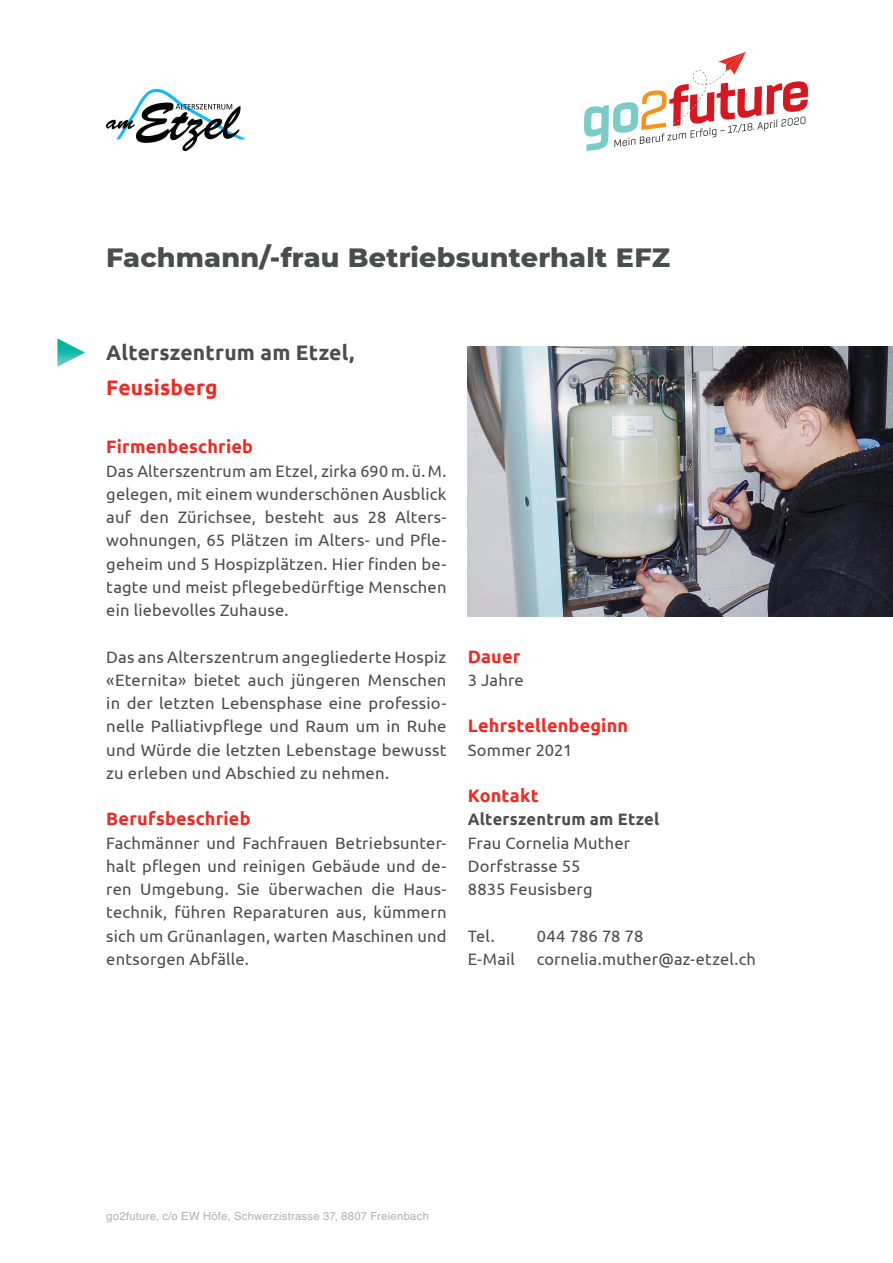
<style>
.page{position:relative;width:893px;height:1263px;background:#fff}
.page>*{position:absolute;margin:0;border:0;box-sizing:border-box;transform-origin:0 0}
.Firmenbezeichnung_gr{font:800 27px "Montserrat";letter-spacing:.005em;color:#4b4c4d}
.Titel_Beruf_grau{font:700 21px/34.8px "Ubuntu";letter-spacing:.01em;color:#4b4c4d}
.Zwischentitel{font:700 18px "Ubuntu";letter-spacing:.01em;color:#ee2a23}
.Lauftext{font:16.5px/23.2px "Ubuntu";letter-spacing:.015em;color:#4b4c4d;text-align:justify}
.Lauftext-2{font:700 16.5px "Ubuntu";letter-spacing:.015em;color:#4b4c4d}
.t1{font:11.25px "Helvetica LT Std";letter-spacing:.025em;color:#adafb2}
.s1{color:#ee2a23}
</style>
<div class="page">
<svg style="left:584px;top:52px;width:224px;height:99px"></svg>
<img style="left:468px;top:347px;width:425px;height:269px">
<img style="left:106px;top:90px;width:140px;height:61px">
<svg style="left:57px;top:338px;width:28px;height:29px"></svg>
<p class="Firmenbezeichnung_gr" style="left:106px;top:238px;width:565px">Fachmann/-frau Betriebsunterhalt EFZ</p>
<p class="Titel_Beruf_grau" style="left:106px;top:335px;width:250px">Alterszentrum am Etzel,<br><span class="s1">Feusisberg</span></p>
<p class="Zwischentitel" style="left:106px;top:436px;width:148px">Firmenbeschrieb</p>
<p class="Lauftext" style="left:106px;top:459px;width:342px">Das Alterszentrum am Etzel, zirka 690 m. ü. M. gelegen, mit einem wunderschönen Ausblick auf den Zürichsee, besteht aus 28 Alters&shy;wohnungen, 65 Plätzen im Alters- und Pfle&shy;geheim und 5 Hospizplätzen. Hier finden be&shy;tagte und meist pflegebedürftige Menschen ein liebevolles Zuhause.</p>
<p class="Lauftext" style="left:106px;top:645px;width:342px">Das ans Alterszentrum angegliederte Hospiz «Eternita» bietet auch jüngeren Menschen in der letzten Lebensphase eine professio&shy;nelle Palliativpflege und Raum um in Ruhe und Würde die letzten Lebenstage bewusst zu erleben und Abschied zu nehmen.</p>
<p class="Zwischentitel" style="left:106px;top:808px;width:146px">Berufsbeschrieb</p>
<p class="Lauftext" style="left:106px;top:831px;width:342px">Fachmänner und Fachfrauen Betriebsunter&shy;halt pflegen und reinigen Gebäude und de&shy;ren Umgebung. Sie überwachen die Haus&shy;technik, führen Reparaturen aus, kümmern sich um Grünanlagen, warten Maschinen und entsorgen Abfälle.</p>
<p class="Zwischentitel" style="left:468px;top:645px;width:54px">Dauer</p>
<p class="Lauftext" style="left:468px;top:668px;width:58px">3 Jahre</p>
<p class="Zwischentitel" style="left:468px;top:715px;width:162px">Lehrstellenbeginn</p>
<p class="Lauftext" style="left:468px;top:738px;width:106px">Sommer 2021</p>
<p class="Zwischentitel" style="left:468px;top:785px;width:72px">Kontakt</p>
<p class="Lauftext-2" style="left:468px;top:810px;width:193px">Alterszentrum am Etzel</p>
<p class="Lauftext" style="left:468px;top:831px;width:164px">Frau Cornelia Muther</p>
<p class="Lauftext" style="left:468px;top:854px;width:114px">Dorfstrasse 55</p>
<p class="Lauftext" style="left:468px;top:877px;width:126px">8835 Feusisberg</p>
<p class="Lauftext" style="left:468px;top:924px;width:28px">Tel.</p>
<p class="Lauftext" style="left:537px;top:924px;width:108px">044 786 78 78</p>
<p class="Lauftext" style="left:468px;top:947px;width:49px">E-Mail</p>
<p class="Lauftext" style="left:537px;top:947px;width:221px">cornelia.muther@az-etzel.ch</p>
<p class="t1" style="left:106px;top:1210px;width:324px">go2future, c/o EW Höfe, Schwerzistrasse 37, 8807 Freienbach</p>
</div>
